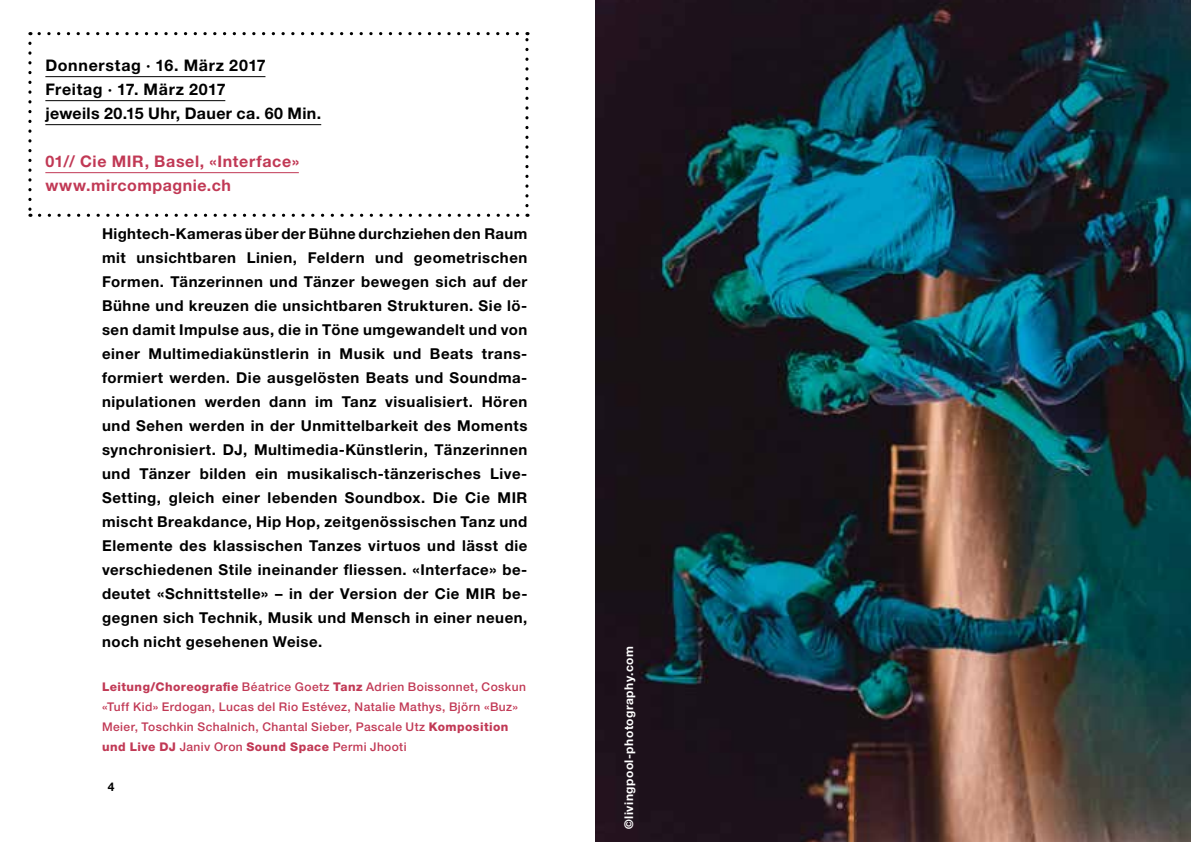
<style>
.page{position:relative;width:1191px;height:842px;background:#fff}
.page>*{position:absolute;margin:0;border:0;box-sizing:border-box;transform-origin:0 0}
.t1{font:700 16px/24px "Helvetica Neue";letter-spacing:.035em;color:#000}
.t2{font:700 16px "Helvetica Neue";letter-spacing:.04em;color:#c13955}
.t3{font:700 16px "Helvetica Neue LT Std";letter-spacing:.035em;color:#c13955}
.t4{font:700 15px/24px "Helvetica Neue LT Std";letter-spacing:.035em;color:#000;text-align:justify}
.t5{font:500 12px/20px "Helvetica Neue LT Std";letter-spacing:.035em;color:#c13955}
.t6{font:700 12px "Helvetica Neue";letter-spacing:.04em;color:#fff}
.t7{font:700 12px "Helvetica Neue";color:#000}
.s1{font-family:"Helvetica Neue LT Std"}
.s2{font-family:"Helvetica Neue";font-size:16px}
.s3{font-size:16px}
.s4{font-weight:800}
</style>
<div class="page">
<hr style="left:45px;top:76px;width:220px;height:1px;background:#000">
<hr style="left:45px;top:100px;width:180px;height:1px;background:#000">
<hr style="left:45px;top:124px;width:276px;height:1px;background:#000">
<hr style="left:45px;top:172px;width:254px;height:1px;background:#c13955">
<img style="left:595px;top:0;width:596px;height:842px">
<svg style="left:28px;top:43px;width:4px;height:174px"></svg>
<svg style="left:40px;top:214px;width:488px;height:3px"></svg>
<svg style="left:525px;top:32px;width:3px;height:174px"></svg>
<svg style="left:30px;top:32px;width:487px;height:3px"></svg>
<p class="t1" style="left:45px;top:53px;width:277px">Donnerstag <span class="s1">·</span> 16. März 2017<br>Freitag <span class="s1">·</span> 17. März 2017<br>jeweils 20.15 Uhr, Dauer ca. 60 Min.</p>
<p class="t2" style="left:45px;top:151px;width:255px">01// Cie MIR, Basel, «Interface»</p>
<p class="t3" style="left:45px;top:175px;width:187px">www.mircompagnie.ch</p>
<p class="t4" style="left:102px;top:221px;width:427px">Hightech-Kameras über der Bühne durchziehen den Raum mit unsichtbaren Linien, Feldern und geometrischen Formen. Tänzerinnen und Tänzer bewegen sich auf der Bühne und kreuzen die unsichtbaren Strukturen. Sie lö&shy;sen damit Impulse aus, die in Töne umgewandelt und von einer Multimediakünstlerin in Musik und Beats trans&shy;formiert werden. Die ausgelösten Beats und Soundma&shy;nipulationen werden dann im Tanz visualisiert. Hören und Sehen werden in der Unmittelbarkeit des Moments synchronisiert. DJ, Multimedia-Künstlerin, Tänzerinnen und Tänzer bilden ein musikalisch-tänzerisches Live-Setting, gleich einer lebenden Soundbox. Die Cie MIR mischt Breakdance, Hip Hop, zeitgenössischen Tanz und Elemente des klassischen Tanzes virtuos und lässt die verschiedenen Stile ineinander fliessen. <span class="s2">«</span>Interface<span class="s2">»</span> be&shy;deutet <span class="s3">«</span>Schnittstelle<span class="s3">»</span> – in der Version der Cie MIR be&shy;gegnen sich Technik, Musik und Mensch in einer neuen, noch nicht gesehenen Weise.</p>
<p class="t5" style="left:102px;top:676px;width:425px"><span class="s4">Leitung/Choreografie</span> Béatrice Goetz <span class="s4">Tanz</span> Adrien Boissonnet, Coskun «Tuff Kid» Erdogan, Lucas del Rio Estévez, Natalie Mathys, Björn «Buz» Meier, Toschkin Schalnich, Chantal Sieber, Pascale Utz <span class="s4">Komposition und Live DJ</span> Janiv Oron <span class="s4">Sound Space</span> Permi Jhooti</p>
<p class="t7" style="left:108px;top:779px;width:8px">4</p>
<p class="t6" style="left:621px;top:829px;width:184px;rotate:-90deg">©livingpool-photography.com</p>
</div>
